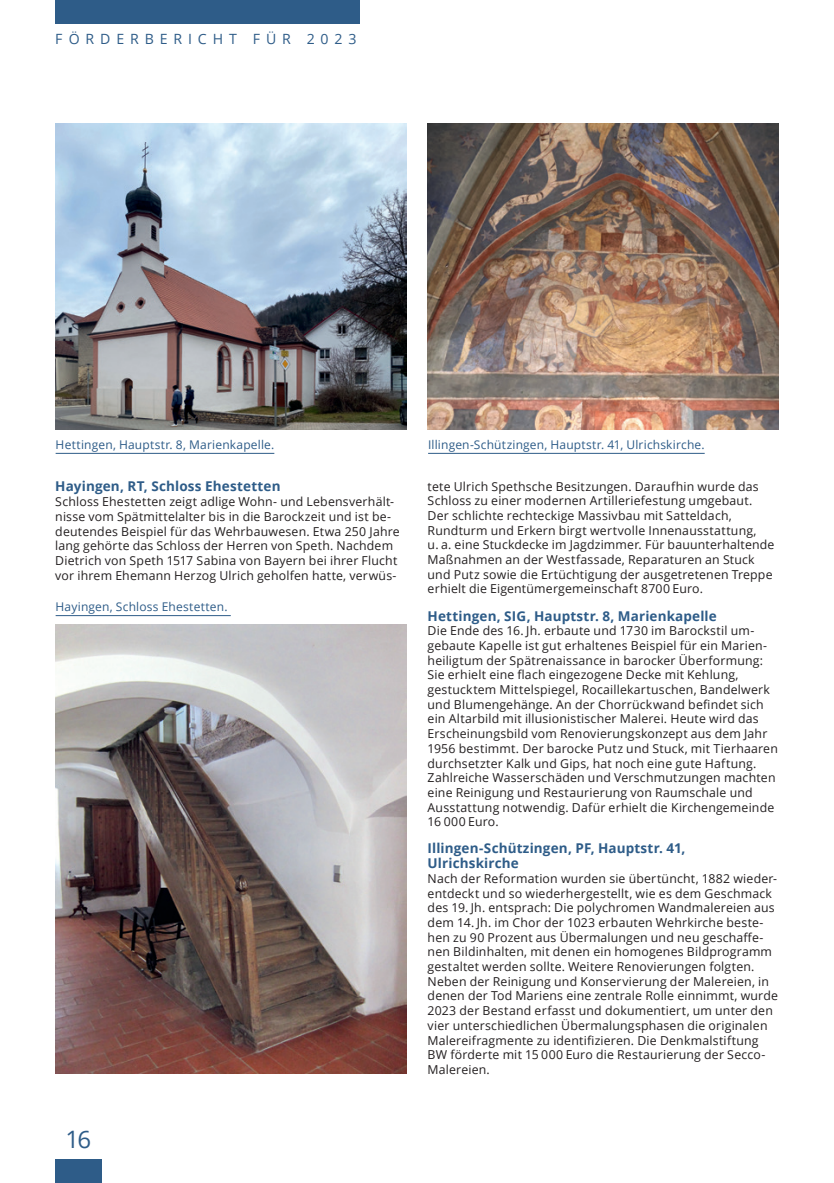
<style>
.page{position:relative;width:834px;height:1183px;background:#fff}
.page>*{position:absolute;margin:0;border:0;box-sizing:border-box;transform-origin:0 0}
.t1{font:24px "Open Sans";color:#2e5c88}
.t2{font:14.1px "Open Sans";letter-spacing:.425em;color:#2e5c88}
.t3{font:700 13.5px/14.7px "Open Sans";letter-spacing:.01em;color:#2e5c88}
.t4{font:12.3px/14.7px "Open Sans";letter-spacing:.015em;color:#231f20}
.t5{font:12px "Open Sans";letter-spacing:.015em;color:#2e5c88}
</style>
<div class="page">
<div style="left:55px;top:1159px;width:46px;height:23px;background:#2e5c88"></div>
<div style="left:55px;top:0;width:305px;height:23px;background:#2e5c88"></div>
<img style="left:55px;top:624px;width:351px;height:448px">
<img style="left:427px;top:123px;width:351px;height:306px">
<hr style="left:56px;top:615px;width:175px;height:1px;background:#2e5c88">
<hr style="left:428px;top:453px;width:276px;height:1px;background:#2e5c88">
<img style="left:55px;top:123px;width:351px;height:306px">
<hr style="left:56px;top:453px;width:218px;height:1px;background:#2e5c88">
<p class="t2" style="left:55px;top:29px;width:57px">FÖRDE</p>
<p class="t2" style="left:130px;top:29px;width:159px">RBE RICHT Für</p>
<p class="t2" style="left:306px;top:29px;width:51px">2023</p>
<p class="t5" style="left:56px;top:436px;width:220px">Hettingen, Hauptstr. 8, Marienkapelle.</p>
<p class="t5" style="left:428px;top:436px;width:278px">Illingen-Schützingen, Hauptstr. 41, U lrichskirche.</p>
<p class="t3" style="left:55px;top:478px;width:227px">Hayingen, RT, Schloss Ehestetten</p>
<p class="t4" style="left:55px;top:494px;width:346px">Schloss Ehestetten zeigt adlige Wohn- und Lebensverhält&shy;nisse vom Spätmittelalter bis in die Barockzeit und ist be&shy;deutendes Beispiel für das Wehrbauwesen. Etwa 250 Jahre lang gehörte das Schloss der Herren von Speth. Nachdem Dietrich von Speth 1517 Sabina von Bayern bei ihrer Flucht vor ihrem Ehemann Herzog U lrich geholfen hatte, verwüs-</p>
<p class="t5" style="left:56px;top:598px;width:173px">Hayingen, Schloss Ehestetten.</p>
<h1 class="t1" style="left:65px;top:1122px;width:27px">16</h1>
<p class="t4" style="left:427px;top:478px;width:348px">tete U lrich Spethsche Besitzungen. Daraufhin wurde das Schloss zu einer modernen Artilleriefestung umgebaut.<br>Der schlichte rechteckige Massivbau mit Satteldach, Rundturm und Erkern birgt wertvolle Innenausstattung,<br>u. a. eine Stuckdecke im Jagdzimmer. Für bauunterhaltende Maßnahmen an der Westfassade, Reparaturen an Stuck und Putz sowie die Ertüchtigung der ausgetretenen Treppe erhielt die Eigentümergemeinschaft 8700 Euro.</p>
<p class="t3" style="left:427px;top:607px;width:291px">Hettingen, SIG, Hauptstr. 8, Marienkapelle</p>
<p class="t4" style="left:427px;top:623px;width:352px">Die Ende des 16. Jh. erbaute und 1730 im Barockstil um&shy;gebaute Kapelle ist gut erhaltenes Beispiel für ein Marien&shy;heiligtum der Spätrenaissance in barocker Ü berformung:<br>Sie erhielt eine flach eingezogene Decke mit Kehlung, gestucktem Mittelspiegel, Rocaillekartuschen, Bandelwerk und Blumengehänge. An der Chorrückwand befindet sich ein Altarbild mit illusionistischer Malerei. Heute wird das Erscheinungsbild vom Renovierungskonzept aus dem Jahr 1956 bestimmt. Der barocke Putz und Stuck, mit Tierhaaren durchsetzter Kalk und Gips, hat noch eine gute Haftung.<br>Zahlreiche Wasserschäden und Verschmutzungen machten eine Reinigung und Restaurierung von Raumschale und Ausstattung notwendig. Dafür erhielt die Kirchengemeinde 16 000 Euro.</p>
<p class="t3" style="left:427px;top:840px;width:259px">I llingen-Schützingen, PF, Hauptstr. 41,<br>U lrichskirche</p>
<p class="t4" style="left:427px;top:870px;width:352px">Nach der Reformation wurden sie übertüncht, 1882 wieder&shy;entdeckt und so wiederhergestellt, wie es dem Geschmack des 19. Jh. entsprach: Die polychromen Wandmalereien aus dem 14. Jh. im Chor der 1023 erbauten Wehrkirche beste&shy;hen zu 90 Prozent aus Übermalungen und neu geschaffe&shy;nen Bildinhalten, mit denen ein homogenes Bildprogramm gestaltet werden sollte. Weitere Renovierungen folgten.<br>Neben der Reinigung und Konservierung der Malereien, in denen der Tod Mariens eine zentrale Rolle einnimmt, wurde 2023 der Bestand erfasst und dokumentiert, um unter den vier unterschiedlichen Ü bermalungsphasen die originalen Malereifragmente zu identifizieren. Die Denkmalstiftung BW förderte mit 15 000 Euro die Restaurierung der Secco-Malereien.</p>
</div>
